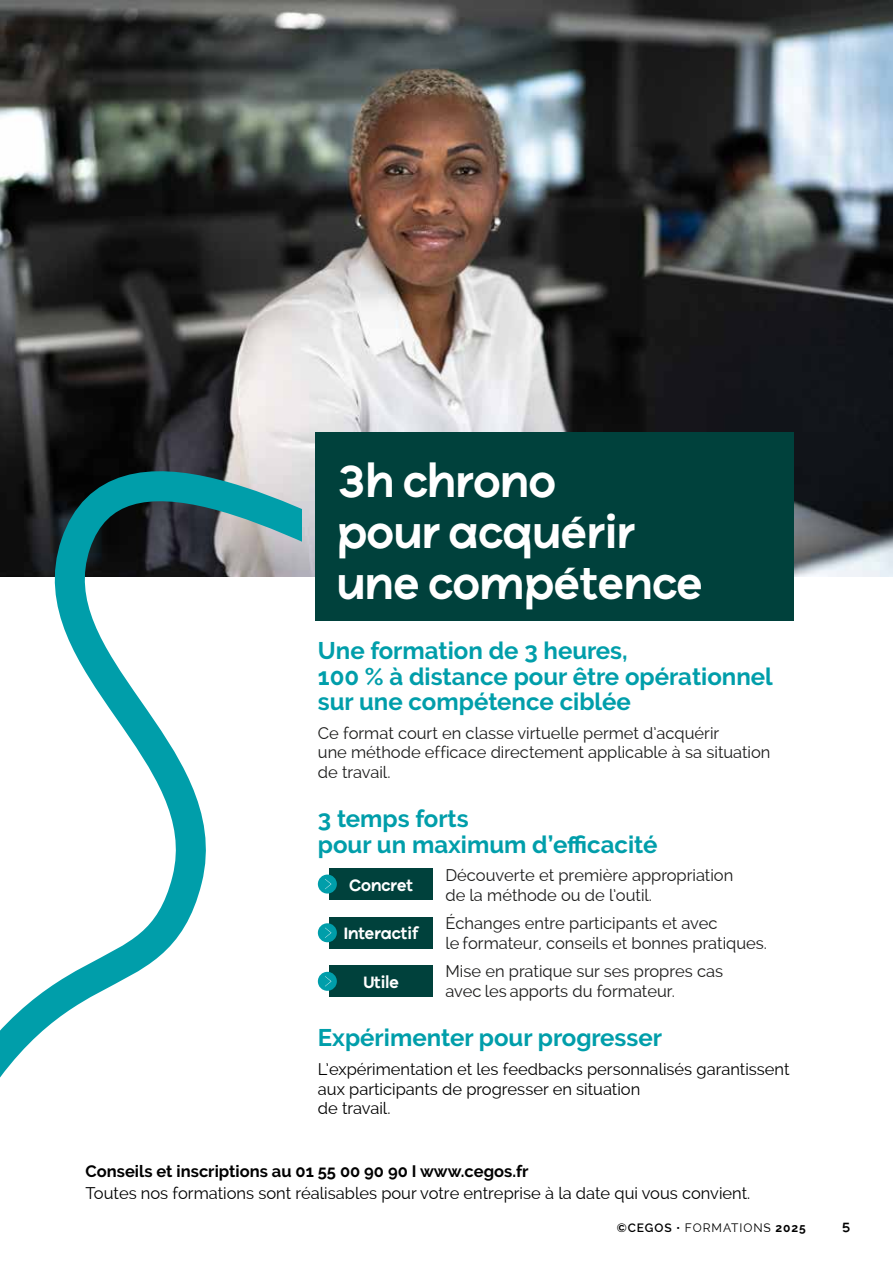
<style>
.page{position:relative;width:893px;height:1263px;background:#fff}
.page>*{position:absolute;margin:0;border:0;box-sizing:border-box;transform-origin:0 0}
.t1{font:700 45px/51px "Ryker";color:#fff}
.t2{font:700 24px/25.5px "Raleway";color:#009eaa}
.t3{font:16.5px/19.8px "Raleway";color:#1c1c1b}
.t4{font:16.5px/19.8px "Raleway";color:#000}
.t5{font:700 16.5px "Raleway";color:#000}
.t6{font:700 16.5px "Ryker";color:#fff}
.t7{font:500 13.5px "Ryker";color:#000}
.t8{font:12px "Raleway";letter-spacing:.075em;color:#000}
.s1{font-weight:600}
.s2{font-weight:700}
</style>
<div class="page">
<img style="left:0;top:0;width:893px;height:576px">
<div style="left:316px;top:432px;width:478px;height:188px;background:#00413c"></div>
<div style="left:329px;top:868px;width:104px;height:32px;background:#00413c"></div>
<div style="left:318px;top:874px;width:19px;height:19px;background:#009eaa;border-radius:50%"></div>
<svg style="left:325px;top:879px;width:6px;height:10px"></svg>
<div style="left:329px;top:917px;width:104px;height:32px;background:#00413c"></div>
<div style="left:318px;top:923px;width:19px;height:19px;background:#009eaa;border-radius:50%"></div>
<svg style="left:325px;top:927px;width:6px;height:11px"></svg>
<div style="left:329px;top:965px;width:104px;height:32px;background:#00413c"></div>
<div style="left:318px;top:972px;width:19px;height:19px;background:#009eaa;border-radius:50%"></div>
<svg style="left:325px;top:976px;width:6px;height:10px"></svg>
<svg style="left:0;top:424px;width:302px;height:654px"></svg>
<h1 class="t1" style="left:337px;top:456px;width:367px">3h chrono<br>pour acquérir une compétence</h1>
<h2 class="t2" style="left:318px;top:638px;width:456px">Une formation de 3 heures,<br>100 % à distance pour être opérationnel sur une compétence ciblée</h2>
<p class="t3" style="left:318px;top:723px;width:454px">Ce format court en classe virtuelle permet d’acquérir<br>une méthode efficace directement applicable à sa situation de travail.</p>
<h2 class="t2" style="left:318px;top:806px;width:341px">3 temps forts<br>pour un maximum d’efficacité</h2>
<p class="t3" style="left:445px;top:866px;width:289px">Découverte et première appropriation de la méthode ou de l’outil.</p>
<p class="t3" style="left:445px;top:914px;width:323px">Échanges entre participants et avec<br>le formateur, conseils et bonnes pratiques.</p>
<p class="t3" style="left:445px;top:962px;width:279px">Mise en pratique sur ses propres cas avec les apports du formateur.</p>
<p class="t6" style="left:349px;top:875px;width:66px">Concret</p>
<p class="t6" style="left:343px;top:924px;width:77px">Interactif</p>
<p class="t6" style="left:363px;top:972px;width:37px">Utile</p>
<h2 class="t2" style="left:318px;top:1025px;width:346px">Expérimenter pour progresser</h2>
<p class="t4" style="left:318px;top:1059px;width:473px">L’expérimentation et les feedbacks personnalisés garantissent aux participants de progresser en situation<br>de travail.</p>
<p class="t5" style="left:86px;top:1162px;width:444px">Conseils et inscriptions au 01 55 00 90 90 I www.cegos.fr</p>
<p class="t4" style="left:86px;top:1183px;width:666px">Toutes nos formations sont réalisables pour votre entreprise à la date qui vous convient.</p>
<p class="t8" style="left:617px;top:1221px;width:190px"><span class="s1">©CEGOS</span> • FORMATIONS <span class="s2">2025</span></p>
<p class="t7" style="left:842px;top:1219px;width:10px">5</p>
</div>
